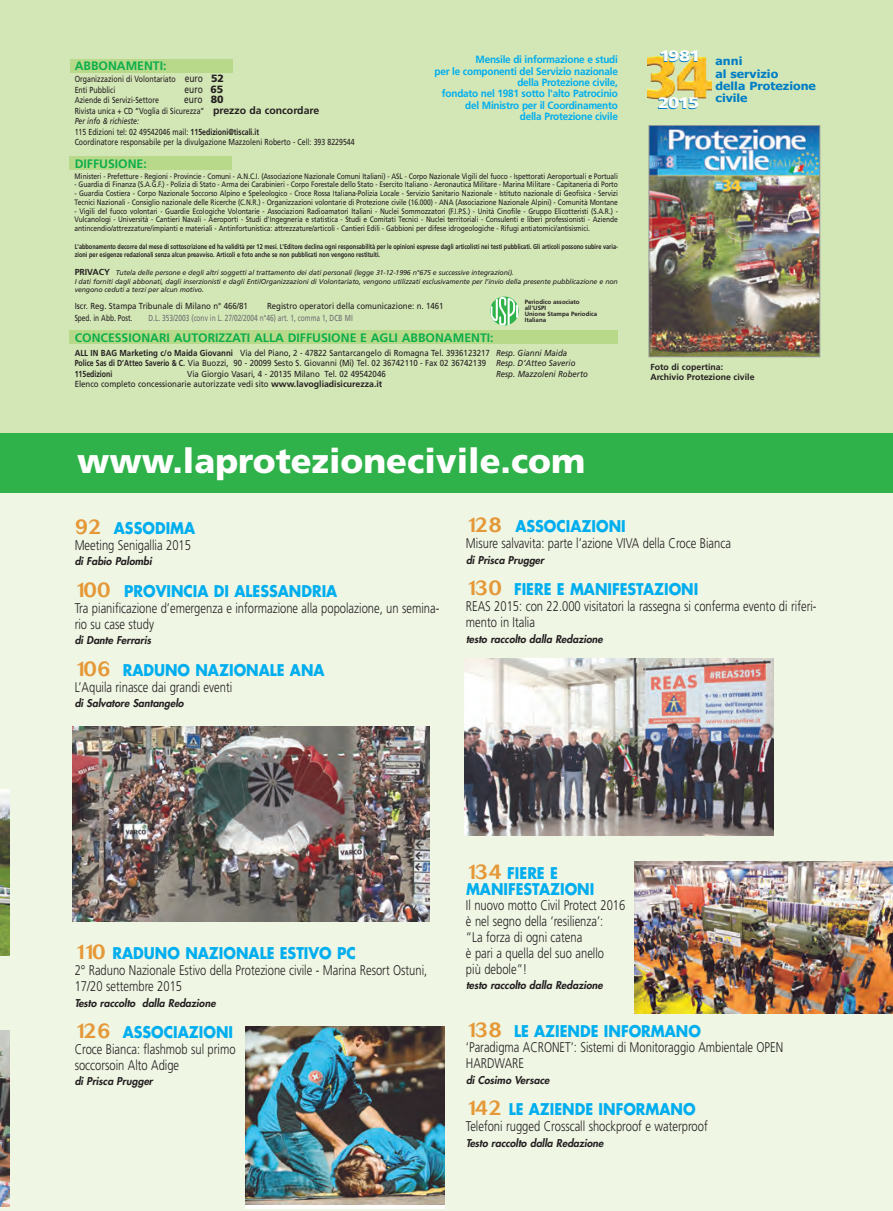
<style>
.page{position:relative;width:893px;height:1211px;background:#fff}
.page>*{position:absolute;margin:0;border:0;box-sizing:border-box;transform-origin:0 0}
.t1{font:900 34.3px "Frutiger";color:#fff}
.t2{font:700 15.75px/15.8px "Futura";color:#00aeef;scale:.9 1}
.t3{font:900 15.22px "Frutiger";letter-spacing:-.06em;color:#007ec5;scale:1.2 1}
.t4{font:300 14px/15.8px "Frutiger";color:#231f20;scale:.8 1}
.t5{font:700 12.25px "Frutiger";color:#0cae4c}
.t6{font:700 11.2px/12.4px "Tahoma";color:#007ec5;scale:1.1 1}
.t7{font:italic 800 10.5px "Futura";color:#231f20}
.t8{font:700 10.5px/11.4px "Frutiger";letter-spacing:-.02em;color:#00aeef;text-align:right;scale:.95 1}
.t9{font:10.5px "Frutiger";color:#231f20;scale:.8 1}
.t10{font:8.75px/10.5px "Frutiger";color:#231f20;scale:.9 1}
.t11{font:8.75px/10.5px "Frutiger";color:#231f20;scale:.8 1}
.t12{font:8.75px "Frutiger";color:#6c6d70;scale:.75 1}
.t13{font:700 8.75px/10.5px "Frutiger";color:#231f20}
.t14{font:italic 8.75px "Frutiger";color:#231f20;scale:.9 1}
.t15{font:8.75px "Frutiger";color:#231f20;scale:.75 1}
.t16{font:7.88px/8.8px "Frutiger";letter-spacing:-.01em;color:#231f20;scale:.85 1}
.t17{font:italic 7px/8.8px "Frutiger";letter-spacing:-.015em;color:#231f20}
.t18{font:700 7px/8.8px "Frutiger";color:#231f20;scale:.8 1}
.t19{font:700 6.12px/6.1px "Frutiger";color:#231f20}
.s1{font-size:10.5px}
.s2{font-weight:900;font-size:10.5px}
.s3{font-weight:900}
.s4{font-weight:700;font-size:10.5px}
.s5{font-style:italic}
.s6{font-weight:700}
.s7{font-weight:700;font-style:normal;font-size:8.75px}
.s8{font-family:"Cosmos";font-weight:500;font-size:21px;color:#e59837}
</style>
<div class="page">
<div style="left:0;top:488px;width:893px;height:722px;background:#eff6e4"></div>
<div style="left:0;top:0;width:892px;height:433px;background:#d3e6b6"></div>
<img style="left:651px;top:127px;width:167px;height:228px">
<div style="left:649px;top:125px;width:171px;height:232px;border:1px solid #939598"></div>
<img style="left:647px;top:77px;width:28px;height:22px">
<div style="left:70px;top:59px;width:162px;height:13px;background:#b8d989"></div>
<div style="left:69px;top:156px;width:163px;height:13px;background:#b8d989"></div>
<img style="left:490px;top:296px;width:29px;height:29px;border-radius:50%">
<div style="left:69px;top:331px;width:549px;height:13px;background:#b8d989"></div>
<div style="left:0;top:433px;width:893px;height:59px;background:#30b24a"></div>
<img style="left:0;top:789px;width:9px;height:166px">
<img style="left:0;top:1030px;width:10px;height:176px">
<img style="left:73px;top:727px;width:356px;height:194px">
<img style="left:464px;top:658px;width:310px;height:178px">
<svg style="left:245px;top:1204px;width:200px;height:4px"></svg>
<img style="left:245px;top:1026px;width:200px;height:178px">
<img style="left:634px;top:861px;width:259px;height:152px">
<h3 class="t8" style="left:435px;top:55px;width:195px">Mensile di informazione e studi<br>per le componenti del Servizio nazionale della Protezione civile,<br>fondato nel 1981 sotto l'alto Patrocinio del Mini stro per il Coordinamento<br>della Protezione civile</h3>
<h3 class="t5" style="left:75px;top:61px;width:93px">ABBONAMENTI:</h3>
<p class="t11" style="left:75px;top:75px;width:188px">Organizzazioni di Volontariato <span class="s1">euro</span> <span class="s2">52<br></span>Enti Pubblici</p>
<h3 class="t9" style="left:185px;top:85px;width:50px">euro <span class="s3">65</span></h3>
<p class="t11" style="left:75px;top:96px;width:107px">Aziende di Servizi-Settore</p>
<h3 class="t9" style="left:184px;top:95px;width:51px">euro <span class="s3">80</span></h3>
<p class="t11" style="left:75px;top:106px;width:352px">Rivista unica + CD “Voglia di Sicurezza” <span class="s4">prezzo da concordare<br></span><span class="s5">Per info &amp; richieste:<br></span>115 Edizioni tel: 02 49542046 mail: <span class="s6">115edizioni@tiscali.it<br></span>Coordinatore responsabile per la divulgazione Mazzoleni Roberto - Cell: 393 8229544</p>
<h3 class="t5" style="left:75px;top:159px;width:74px">DIFFUSIONE:</h3>
<p class="t16" style="left:75px;top:172px;width:641px">Ministeri - Prefetture - Regioni - Provincie - Comuni - A.N.C.I. (Associazione Nazionale Comuni Italiani) - ASL - Corpo Nazionale Vigili del fuoco - Ispettorati Aeroportuali e Portuali</p>
<p class="t16" style="left:75px;top:181px;width:641px">- Guardia di Finanza (S.A.G.F.) - Polizia di Stato - Arma dei Carabinieri - Corpo Forestale dello Stato - Esercito Italiano - Aeronautica Militare - Marina Militare - Capitaneria di Porto</p>
<p class="t16" style="left:75px;top:190px;width:641px">- Guardia Costiera - Corpo Nazionale Soccorso Alpino e Speleologico - Croce Rossa Italiana-Polizia Locale - Servizio Sanitario Nazionale - Istituto nazionale di Geofisica - Servizi<br>Tecnici Nazionali - Consiglio nazionale delle Ricerche (C.N.R.) - Organizzazioni volontarie di Protezione civile (16.000) - ANA (Associazione Nazionale Alpini) - Comunità Mon tane</p>
<p class="t16" style="left:75px;top:207px;width:641px;text-align:justify">- Vigili del fuoco volontari - Guardie Ecologiche Volontarie - Associazioni Radioamatori Italiani - Nuclei Sommozzatori (F.I.P.S.) - Unità Cinofile - Gruppo Elicotteristi (S.A.R.) - Vulcanologi - Univer sità - Cantieri Navali - Aeroporti - Studi d'Ingegneria e statistica - Studi e Comitati Tecnici - Nuclei territoriali - Consulenti e liberi professionisti - Aziende antincen dio/attrezzature/impianti e materiali - Antinfortunistica: attrezzature/articoli - Cantieri Edili - Gabbioni per difese idrogeologiche - Rifugi antiatomici/antisismici.</p>
<p class="t18" style="left:75px;top:242px;width:681px">L'abbonamento decorre dal mese di sottoscrizione ed ha validità per 12 mesi. L'Editore declina ogni responsabili tà per le opinioni espresse dagli articolisti nei testi pubblicati. Gli articoli possono subire varia&shy;zioni per esigenze redazionali senza alcun preavviso. Articoli e foto anche se non pubblicati non vengono restituiti.</p>
<p class="t17" style="left:75px;top:269px;width:545px"><span class="s7">PRIVACY</span> Tutela delle persone e degli altri soggetti al trattamento dei dati personali (legge 31-12-1996 n°675 e successive integrazioni).<br>I dati forniti dagli abbonati, dagli inserzionisti e dagli Enti/Organizzazioni di Volontariato, vengono utilizzati esclusivamente per l’invio della presente pubblicazione e non vengono ceduti a terzi per alcun motivo.</p>
<p class="t19" style="left:525px;top:299px;width:74px">Periodico associato all'USPI<br>Unione Stampa Periodica<br>Italiana</p>
<p class="t10" style="left:75px;top:302px;width:194px">Iscr. Reg. Stampa Tribunale di Milano n° 466/81</p>
<p class="t10" style="left:267px;top:302px;width:198px">Registro operatori della comunicazione: n. 1461</p>
<p class="t15" style="left:75px;top:314px;width:79px">Sped. in Abb. Post.</p>
<p class="t12" style="left:148px;top:314px;width:274px">D.L. 353/2003 (conv in L. 27/02/2004 n°46) art. 1, comma 1, DCB MI</p>
<h3 class="t5" style="left:75px;top:333px;width:420px">CONCESSIONARI AUTORIZZATI ALLA DIFFUSIONE E AGLI ABBONAMENTI:</h3>
<p class="t10" style="left:75px;top:348px;width:558px"><span class="s6">ALL IN BAG Marketing c/o Maida Giovanni</span> Via del Piano, 2 - 47822 Santarcangelo di Romagna Tel. 3936123217 <span class="s5">Resp. Gianni Maida<br></span><span class="s6">Police Sas di D’Atteo Saverio &amp; C.</span> Via Buozzi, 90 - 20099 Sesto S. Giovanni (Mi) Tel. 02 36742110 - Fax 02 36742139 <span class="s5">Resp. D’Atteo Saverio<br></span><span class="s6">115edizioni</span></p>
<p class="t10" style="left:187px;top:369px;width:222px">Via Giorgio Vasari, 4 - 20135 Milano Tel. 02 49542046</p>
<p class="t14" style="left:496px;top:370px;width:104px">Resp. Mazzoleni Roberto</p>
<p class="t10" style="left:75px;top:380px;width:343px">Elenco completo concessionarie autorizzate vedi sito <span class="s6">www.lavogliadisicurezza.it</span></p>
<h3 class="t3" style="left:659px;top:51px;width:36px">1981</h3>
<h3 class="t3" style="left:657px;top:97px;width:36px">2015</h3>
<h3 class="t6" style="left:715px;top:55px;width:93px">anni<br>al servizio<br>della Protezione civile</h3>
<p class="t13" style="left:650px;top:362px;width:106px">Foto di copertina:<br>Archivio Protezione civile</p>
<h1 class="t1" style="left:77px;top:447px;width:510px">www.laprotezionecivile.com</h1>
<h2 class="t2" style="left:466px;top:520px;width:179px"><span class="s8">128</span> ASSOCIAZIONI</h2>
<h3 class="t4" style="left:466px;top:536px;width:333px">Misure salvavita: parte l’azione VIVA della Croce Bianca</h3>
<h3 class="t7" style="left:466px;top:554px;width:81px">di Prisca Prugger</h3>
<h2 class="t2" style="left:466px;top:583px;width:260px"><span class="s8">130</span> FIERE E MANIFESTAZIONI</h2>
<h3 class="t4" style="left:466px;top:599px;width:440px">REAS 2015: con 22.000 visitatori la rassegna si conferma evento di riferi&shy;mento in Italia</h3>
<h3 class="t7" style="left:466px;top:633px;width:140px">testo raccolto dalla Redazione</h3>
<h2 class="t2" style="left:75px;top:521px;width:135px"><span class="s8">92</span> ASSODIMA</h2>
<h3 class="t4" style="left:75px;top:538px;width:147px">Meeting Senigallia 2015</h3>
<h3 class="t7" style="left:75px;top:556px;width:81px">di Fabio Palombi</h3>
<h2 class="t2" style="left:75px;top:584px;width:293px"><span class="s8">100</span> PROVINCIA DI ALESSANDRIA</h2>
<h3 class="t4" style="left:75px;top:601px;width:457px">Tra pianificazione d’emergenza e informazione alla popolazione, un semina&shy;rio su case study</h3>
<h3 class="t7" style="left:75px;top:635px;width:80px">di Dante Ferraris</h3>
<h2 class="t2" style="left:75px;top:663px;width:279px"><span class="s8">106</span> RADUNO NAZIONALE ANA</h2>
<h3 class="t4" style="left:75px;top:680px;width:198px">L’Aquila rinasce dai grandi eventi</h3>
<h3 class="t7" style="left:75px;top:698px;width:112px">di Salvatore Santangelo</h3>
<h2 class="t2" style="left:75px;top:947px;width:314px"><span class="s8">110</span> RADUNO NAZIONALE ESTIVO PC</h2>
<h3 class="t4" style="left:75px;top:963px;width:442px">2° Raduno Nazionale Estivo della Protezione civile - Marina Resort Ostuni,<br>17/20 settembre 2015</h3>
<h3 class="t7" style="left:75px;top:997px;width:144px">Testo raccolto dalla Redazione</h3>
<h2 class="t2" style="left:75px;top:1025px;width:177px"><span class="s8">126</span> ASSOCIAZIONI</h2>
<h3 class="t4" style="left:75px;top:1042px;width:203px">Croce Bianca: flashmob sul primo soccorsoin Alto Adige</h3>
<h3 class="t7" style="left:75px;top:1076px;width:81px">di Prisca Prugger</h3>
<h2 class="t2" style="left:466px;top:866px;width:144px"><span class="s8">134</span> FIERE E<br>MANIFESTAZIONI</h2>
<h3 class="t4" style="left:466px;top:898px;width:201px">Il nuovo motto Civil Protect 2016 è nel segno della ‘resilienza’:<br>“La forza di ogni catena<br>è pari a quella del suo anello<br>più debole”!</h3>
<h3 class="t7" style="left:466px;top:980px;width:140px">testo raccolto dalla Redazione</h3>
<h2 class="t2" style="left:466px;top:1024px;width:263px"><span class="s8">138</span> LE AZIENDE INFORMANO</h2>
<h3 class="t4" style="left:466px;top:1040px;width:398px">‘Paradigma ACRONET’: Sistemi di Monitoraggio Ambientale OPEN<br>HARDWARE</h3>
<h3 class="t7" style="left:466px;top:1074px;width:87px">di Cosimo Versace</h3>
<h2 class="t2" style="left:466px;top:1102px;width:257px"><span class="s8">142</span> LE AZIENDE INFORMANO</h2>
<h3 class="t4" style="left:466px;top:1119px;width:304px">Telefoni rugged Crosscall shockproof e waterproof</h3>
<h3 class="t7" style="left:466px;top:1137px;width:141px">Testo raccolto dalla Redazione</h3>
</div>
